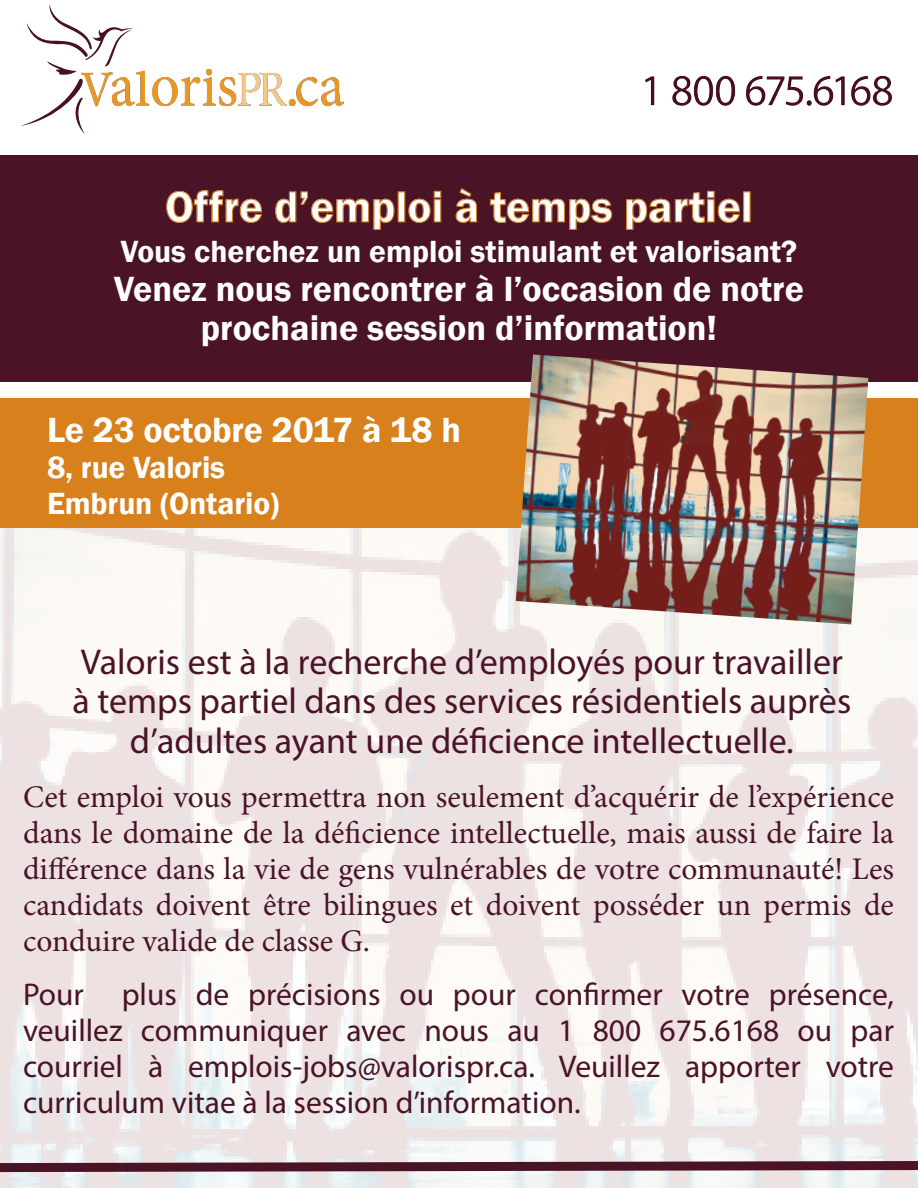
<style>
.page{position:relative;width:918px;height:1188px;background:#fff}
.page>*{position:absolute;margin:0;border:0;box-sizing:border-box;transform-origin:0 0}
.t1{font:600 45px "Franklin Gothic";color:#fff}
.t2{font:36px/39.3px "Myriad Pro";color:#4a1326;text-align:center}
.t3{font:600 36px/39px "Franklin Gothic";color:#fff;text-align:center}
.t4{font:31.5px/36px "Minion Pro";color:#4a1326;text-align:justify}
.t5{font:31.5px/36px "Myriad Pro";color:#4a1326;text-align:justify}
.t6{font:600 31.5px/36px "Franklin Gothic";color:#fff}
</style>
<div class="page">
<img style="left:0;top:528px;width:918px;height:660px">
<div style="left:0;top:155px;width:918px;height:227px;background:#4a1326"></div>
<div style="left:0;top:398px;width:918px;height:130px;background:#d8801c"></div>
<svg style="left:166px;top:190px;width:96px;height:33px"></svg>
<svg style="left:275px;top:191px;width:120px;height:39px"></svg>
<div style="left:398px;top:192px;width:7px;height:30px;border:1px solid #d8801c"></div>
<svg style="left:408px;top:191px;width:34px;height:32px"></svg>
<svg style="left:455px;top:188px;width:23px;height:35px"></svg>
<svg style="left:490px;top:192px;width:122px;height:38px"></svg>
<svg style="left:626px;top:191px;width:114px;height:39px"></svg>
<div style="left:743px;top:192px;width:8px;height:30px;border:1px solid #d8801c"></div>
<img style="left:645px;top:75px;width:247px;height:31px">
<svg style="left:21px;top:5px;width:112px;height:129px"></svg>
<img style="left:70px;top:53px;width:274px;height:70px">
<img style="left:516px;top:355px;width:352px;height:269px">
<svg style="left:0;top:1156px;width:918px;height:21px"></svg>
<p class="t1" style="left:165px;top:179px;width:589px">Offre d’emploi à temps partiel</p>
<p class="t6" style="left:121px;top:234px;width:678px">Vous cherchez un emploi stimulant et valorisant?</p>
<p class="t3" style="left:114px;top:270px;width:691px">Venez nous rencontrer à l’occasion de notre prochaine session d’information!</p>
<p class="t3" style="left:47px;top:411px;width:415px">Le 23 octobre 2017 à 18 h</p>
<p class="t6" style="left:47px;top:449px;width:234px">8, rue Valoris<br>Embrun (Ontario)</p>
<p class="t2" style="left:72px;top:642px;width:780px">Valoris est à la recherche d’employés pour travailler à temps partiel dans des services résidentiels auprès d’adultes ayant une déficience intellectuelle.</p>
<p class="t4" style="left:23px;top:779px;width:873px">Cet emploi vous permettra non seulement d’acquérir de l’expérience dans le domaine de la déficience intellectuelle, mais aussi de faire la différence dans la vie de gens vulnérables de votre communauté! Les candidats doivent être bilingues et doivent posséder un permis de conduire valide de classe G.</p>
<p class="t5" style="left:23px;top:976px;width:873px">Pour plus de précisions ou pour confirmer votre présence, veuillez communiquer avec nous au 1 800 675.6168 ou par courriel à emplois-jobs@valorispr.ca. Veuillez apporter votre curriculum vitae à la session d’information.</p>
</div>
